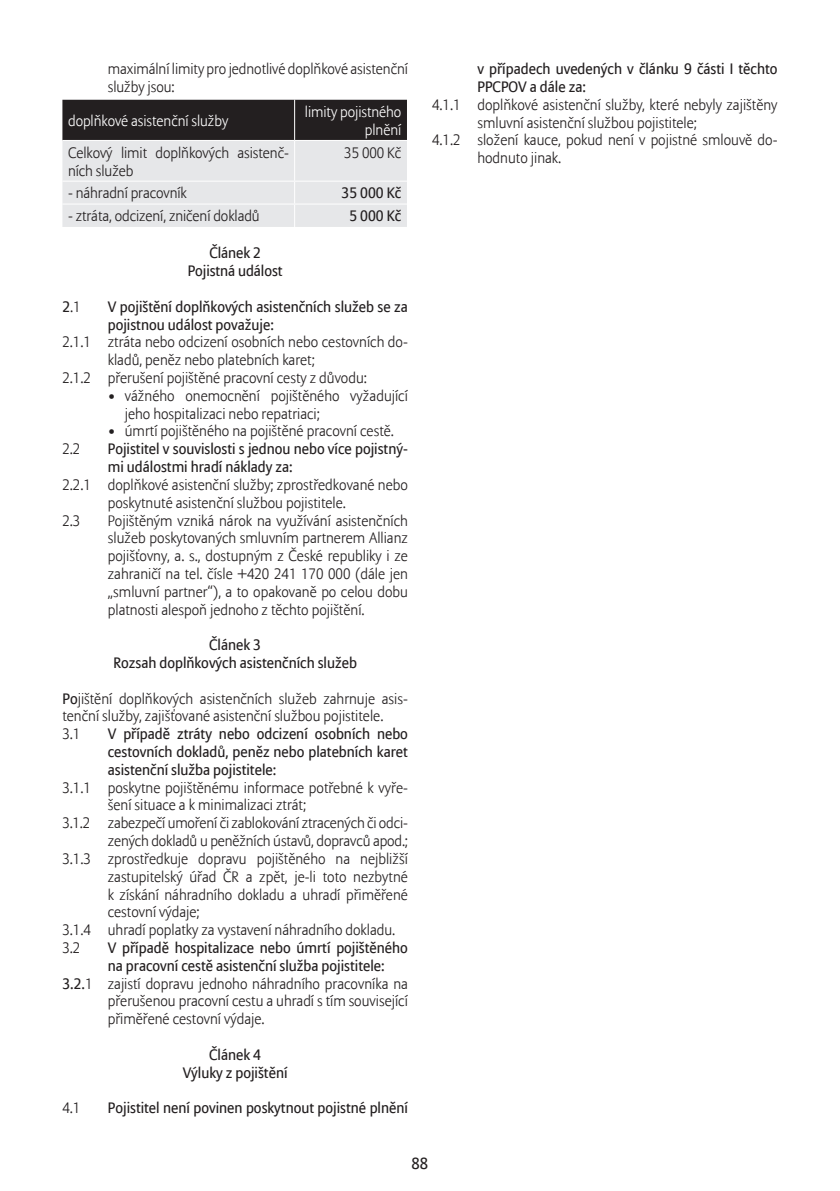
<style>
.page{position:relative;width:840px;height:1191px;background:#fff}
.page>*{position:absolute;margin:0;border:0;box-sizing:border-box;transform-origin:0 0}
.t1{font:16px "Allianz Sans";color:#231f20}
.t2{font:300 15px/17.8px "Allianz Sans";color:#231f20}
.t3{font:15px/17.8px "Allianz Sans";color:#231f20;text-align:center}
.t4{font:300 15px/17.8px "Allianz Sans";letter-spacing:-.005em;color:#fff;text-align:right}
.s1{font-weight:400}
</style>
<div class="page">
<svg style="left:62px;top:100px;width:345px;height:127px;background:#a9a9aa"></svg>
<p class="t2" style="left:108px;top:60px;width:301px">maximální limity pro jednotlivé doplňkové asistenční služby jsou:</p>
<p class="t4" style="left:68px;top:112px;width:162px">doplňkové asistenční služby</p>
<p class="t4" style="left:305px;top:103px;width:98px">limity pojistného plnění</p>
<p class="t2" style="left:68px;top:144px;width:222px">Celkový limit doplňkových asistenč&shy;ních služeb</p>
<p class="t2" style="left:344px;top:144px;width:58px">35 000 Kč</p>
<p class="t2" style="left:68px;top:185px;width:120px">- náhradní pracovník</p>
<p class="t3" style="left:341px;top:185px;width:61px">35 000 Kč</p>
<p class="t2" style="left:68px;top:208px;width:193px">- ztráta, odcizení, zničení dokladů</p>
<p class="t3" style="left:349px;top:208px;width:53px">5 000 Kč</p>
<p class="t3" style="left:188px;top:245px;width:96px">Článek 2<br>Pojistná událost</p>
<p class="t2" style="left:62px;top:298px;width:20px"><span class="s1">2</span>.1</p>
<p class="t3" style="left:108px;top:298px;width:301px;text-align:left">V pojištění doplňkových asistenčních služeb se za pojistnou událost považuje:</p>
<p class="t2" style="left:62px;top:334px;width:347px">2.1.1 ztráta nebo odcizení osobních nebo cestovních do-</p>
<p class="t2" style="left:108px;top:352px;width:208px">kladů, peněz nebo platebních karet;</p>
<p class="t2" style="left:62px;top:369px;width:306px">2.1.2 přerušení pojištěné pracovní cesty z důvodu:</p>
<p class="t2" style="left:125px;top:387px;width:284px;text-indent:-17px">• vážného onemocnění pojištěného vyžadující jeho hospitalizaci nebo repatriaci;</p>
<p class="t2" style="left:108px;top:423px;width:287px">• úmrtí pojištěného na pojištěné pracovní cestě.</p>
<p class="t2" style="left:62px;top:441px;width:20px">2.2</p>
<p class="t3" style="left:108px;top:441px;width:301px;text-align:left">Pojistitel v souvislosti s jednou nebo více pojistný&shy;mi událostmi hradí náklady za:</p>
<p class="t2" style="left:62px;top:476px;width:347px">2.2.1 doplňkové asistenční služby; zprostředkované nebo</p>
<p class="t2" style="left:108px;top:494px;width:239px">poskytnuté asistenční službou pojistitele.</p>
<p class="t2" style="left:62px;top:512px;width:20px">2.3</p>
<p class="t2" style="left:108px;top:512px;width:301px;text-align:justify">Pojištěným vzniká nárok na využívání asistenčních služeb poskytovaných smluvním partnerem Allianz pojišťovny, a. s., dostupným z České republiky i ze zahraničí na tel. čísle +420 241 170 000 (dále jen „smluvní partner“), a to opakovaně po celou dobu platnosti alespoň jednoho z těchto pojištění.</p>
<p class="t3" style="left:113px;top:637px;width:245px">Článek 3<br>Rozsah doplňkových asistenčních služeb</p>
<p class="t2" style="left:62px;top:690px;width:347px"><span class="s1">Po</span>jištění doplňkových asistenčních služeb zahrnuje asis&shy;tenční služby, zajišťované asistenční službou pojistitele.<br>3.1</p>
<p class="t3" style="left:108px;top:726px;width:301px;text-align:justify">V případě ztráty nebo odcizení osobních nebo cestovních dokladů, peněz nebo platebních karet asistenční služba pojistitele:</p>
<p class="t2" style="left:62px;top:779px;width:347px">3.1.1 poskytne pojištěnému informace potřebné k vyře-</p>
<p class="t2" style="left:108px;top:797px;width:200px">šení situace a k minimalizaci ztrát;</p>
<p class="t2" style="left:62px;top:815px;width:347px">3.1.2 zabezpečí umoření či zablokování ztracených či odci-</p>
<p class="t2" style="left:108px;top:832px;width:301px">zených dokladů u peněžních ústavů, dopravců apod.;</p>
<p class="t2" style="left:62px;top:850px;width:347px">3.1.3 zprostředkuje dopravu pojištěného na nejbližší</p>
<p class="t2" style="left:108px;top:868px;width:301px">zastupitelský úřad ČR a zpět, je-li toto nezbytné</p>
<p class="t2" style="left:108px;top:886px;width:301px">k získání náhradního dokladu a uhradí přiměřené</p>
<p class="t2" style="left:108px;top:904px;width:93px">cestovní výdaje;</p>
<p class="t2" style="left:62px;top:921px;width:334px">3.1.4 uhradí poplatky za vystavení náhradního dokladu.</p>
<p class="t2" style="left:62px;top:939px;width:20px">3.2</p>
<p class="t3" style="left:108px;top:939px;width:301px">V případě hospitalizace nebo úmrtí pojištěného</p>
<p class="t3" style="left:108px;top:957px;width:278px">na pracovní cestě asistenční služba pojistitele:</p>
<p class="t2" style="left:62px;top:975px;width:347px"><span class="s1">3.2.</span>1 zajistí dopravu jednoho náhradního pracovníka na</p>
<p class="t2" style="left:108px;top:993px;width:301px">přerušenou pracovní cestu a uhradí s tím související</p>
<p class="t2" style="left:108px;top:1010px;width:158px">přiměřené cestovní výdaje.</p>
<p class="t3" style="left:183px;top:1046px;width:106px">Článek 4<br>Výluky z pojištění</p>
<p class="t2" style="left:62px;top:1099px;width:20px">4.1</p>
<p class="t3" style="left:108px;top:1099px;width:301px">Pojistitel není povinen poskytnout pojistné plnění</p>
<p class="t3" style="left:477px;top:61px;width:301px;text-align:left">v případech uvedených v článku 9 části I těchto<br>PPCPOV a dále za:</p>
<p class="t2" style="left:432px;top:96px;width:347px">4.1.1 doplňkové asistenční služby, které nebyly zajištěny</p>
<p class="t2" style="left:477px;top:114px;width:221px">smluvní asistenční službou pojistitele;</p>
<p class="t2" style="left:432px;top:132px;width:347px">4.1.2 složení kauce, pokud není v pojistné smlouvě do-</p>
<p class="t2" style="left:477px;top:150px;width:85px">hodnuto jinak.</p>
<p class="t1" style="left:411px;top:1154px;width:18px">88</p>
</div>
